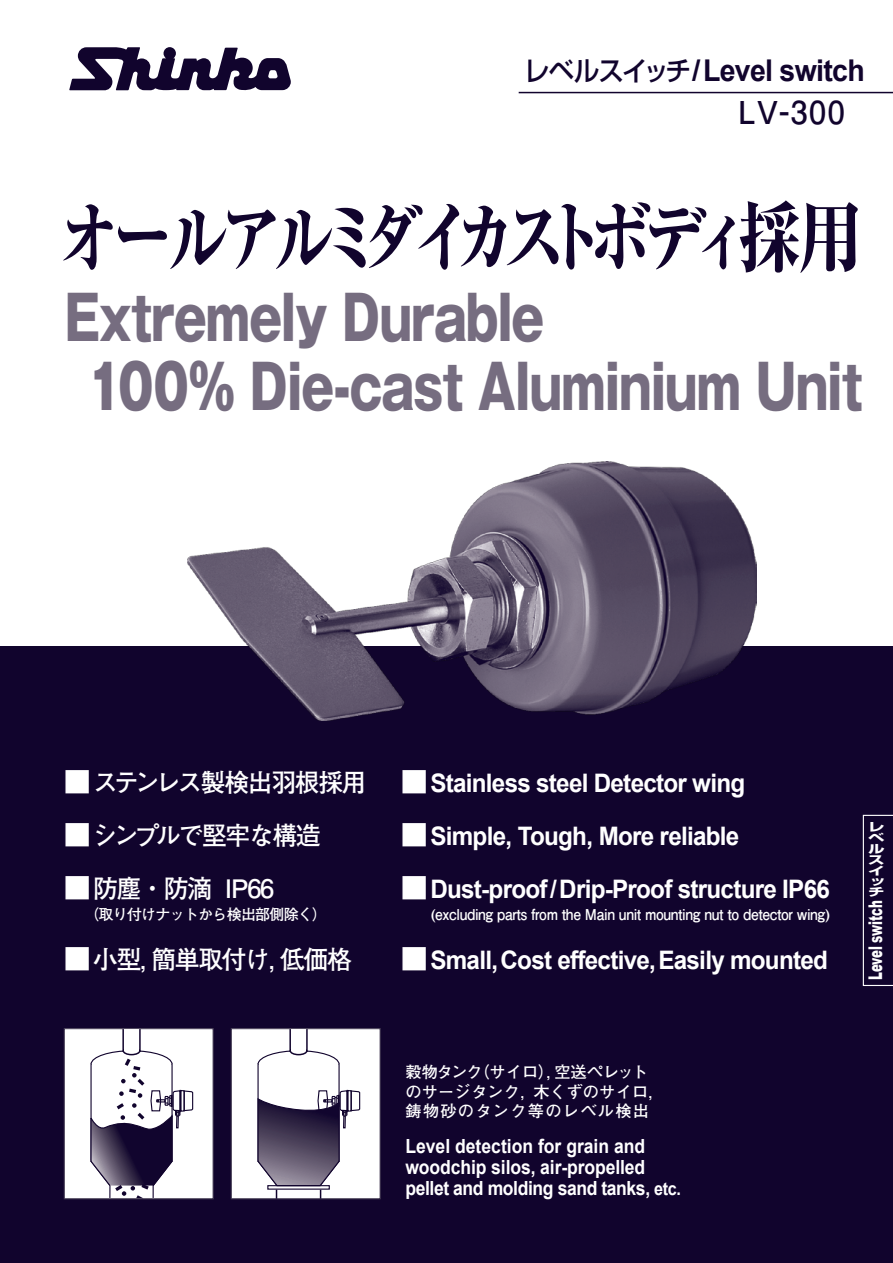
<style>
.page{position:relative;width:893px;height:1263px;background:#fff}
.page>*{position:absolute;margin:0;border:0;box-sizing:border-box;transform-origin:0 0}
.t1{font:800 77.4px "Ryumin Pro";letter-spacing:-.22em;color:#11042d;scale:.82 1}
.t2{font:800 60px/68.1px "Gothic MB101 Pro";letter-spacing:-.01em;color:#766d80;scale:.78 1}
.t3{font:700 31.5px "Futo Go B101 Pro";color:#11042d}
.t4{font:700 30px "Arial";letter-spacing:-.025em;color:#11042d}
.t5{font:700 25.5px "Arial";letter-spacing:-.03em;color:#fff;scale:.95 1}
.t6{font:700 25.5px "Futo Go B101 Pro";letter-spacing:-.05em;color:#fff}
.t7{font:700 19.5px/21px "Arial";letter-spacing:-.005em;color:#fff;scale:.9 1}
.t8{font:900 18.9px "Arial";letter-spacing:-.01em;color:#fff;scale:.62 1}
.t9{font:700 16.2px/19.5px "Futo Go B101 Pro";letter-spacing:.015em;color:#fff}
.t10{font:700 15px "Futo Go B101 Pro";letter-spacing:-.03em;color:#fff}
.t11{font:700 15px "Futo Go B101 Pro";letter-spacing:-.05em;color:#fff}
.t12{font:700 11.25px/10.9px "Shin Go Pro";color:#fff;text-align:justify;scale:1.47 1}
.s1{font-family:"Shin Go Pro";font-weight:500;font-size:27px}
.s2{font-size:27px}
.s3{font-family:"Futo Go B101 Pro";font-size:27px}
.s4{font-size:18px}
</style>
<div class="page">
<div style="left:0;top:646px;width:893px;height:617px;background:#11042d"></div>
<hr style="left:519px;top:92px;width:374px;height:1px;background:#11042d">
<svg style="left:69px;top:47px;width:222px;height:44px"></svg>
<svg style="left:863px;top:815px;width:30px;height:171px"></svg>
<div style="left:231px;top:1029px;width:149px;height:170px;background:#fff"></div>
<div style="left:231px;top:1028px;width:150px;height:171px;border:1px solid #453c55"></div>
<svg style="left:257px;top:1028px;width:104px;height:171px"></svg>
<div style="left:64px;top:1029px;width:149px;height:170px;background:#fff"></div>
<div style="left:64px;top:1028px;width:150px;height:171px;border:1px solid #453c55"></div>
<svg style="left:90px;top:1028px;width:104px;height:171px"></svg>
<img style="left:187px;top:461px;width:569px;height:259px">
<p class="t4" style="left:524px;top:51px;width:342px"><span class="s1">レベルスイッチ</span>/Level switch</p>
<p class="t3" style="left:739px;top:87px;width:108px">LV-300</p>
<h1 class="t1" style="left:57px;top:177px;width:982px">オールアルミダイカストボディ採用</h1>
<h2 class="t2" style="left:88px;top:277px;width:995px;text-indent:-23px">Extremely Durable<br>100% Die-cast Aluminium Unit</h2>
<p class="t6" style="left:64px;top:762px;width:304px"><span class="s2">■</span>ステンレス製検出羽根採用</p>
<p class="t6" style="left:64px;top:815px;width:259px"><span class="s2">■</span>シンプルで堅牢な構造</p>
<p class="t6" style="left:64px;top:868px;width:212px"><span class="s2">■</span>防塵・防滴 IP66</p>
<p class="t11" style="left:84px;top:902px;width:244px">（取り付けナットから検出部側除く）</p>
<p class="t6" style="left:64px;top:938px;width:289px"><span class="s2">■</span>小型，簡単取付け，低価格</p>
<p class="t5" style="left:401px;top:766px;width:364px"><span class="s3">■</span>Stainless steel Detector wing</p>
<p class="t5" style="left:401px;top:819px;width:358px"><span class="s3">■</span>Simple, Tough, More reliable</p>
<p class="t5" style="left:401px;top:872px;width:453px"><span class="s3">■</span>Dust-proof/Drip-Proof structure IP66</p>
<p class="t10" style="left:431px;top:902px;width:400px">(excluding parts from the Main unit mounting nut to detector wing)</p>
<p class="t5" style="left:401px;top:943px;width:451px"><span class="s3">■</span>Small,Cost effective,Easily mounted</p>
<p class="t9" style="left:405px;top:1060px;width:261px">穀物タンク（サイロ），空送ペレットのサージタンク，木くずのサイロ，鋳物砂のタンク等のレベル検出</p>
<p class="t7" style="left:405px;top:1136px;width:308px">Level detection for grain and woodchip silos, air-propelled pellet and molding sand tanks, <span class="s4">etc.</span></p>
<p class="t12" style="left:868px;top:820px;width:12px">レベルスイッチ</p>
<p class="t8" style="left:862px;top:980px;width:129px;rotate:-90deg">Level switch</p>
</div>
